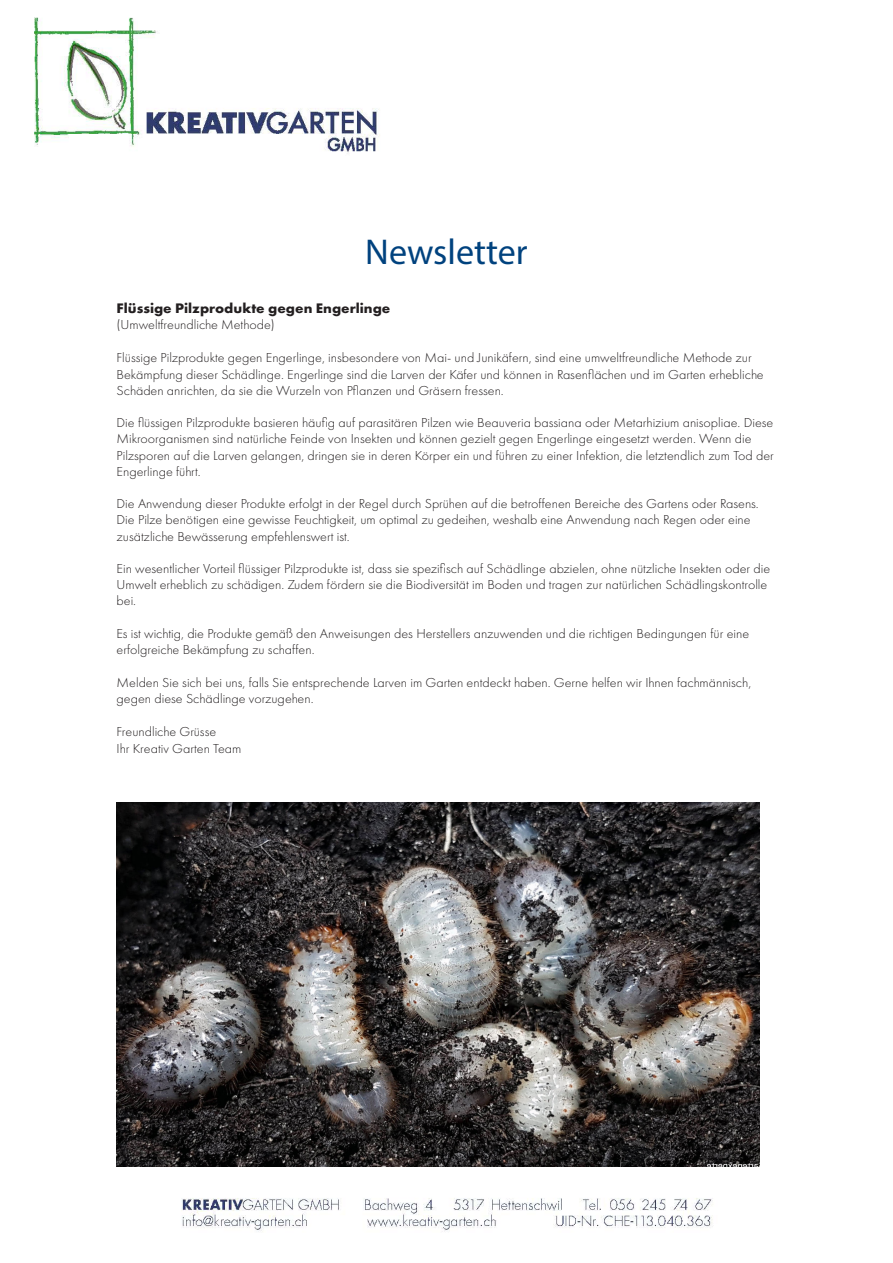
<style>
.page{position:relative;width:893px;height:1263px;background:#fff}
.page>*{position:absolute;margin:0;border:0;box-sizing:border-box;transform-origin:0 0}
.t1{font:36px "Myriad Pro";color:#00427e}
.t2{font:700 14.4px "Futura PT";color:#231f20;scale:1.05 1}
.t3{font:300 13.5px/16.2px "Futura PT";color:#231f20;scale:1.05 1}
</style>
<div class="page">
<img style="left:34px;top:18px;width:726px;height:1214px">
<img style="left:117px;top:802px;width:642px;height:365px">
<p class="t1" style="left:365px;top:230px;width:164px">Newsletter</p>
<p class="t2" style="left:117px;top:299px;width:262px">Flüssige Pilzprodukte gegen Engerlinge</p>
<p class="t3" style="left:117px;top:317px;width:152px">(Umweltfreundliche Methode)</p>
<p class="t3" style="left:117px;top:350px;width:618px">Flüssige Pilzprodukte gegen Engerlinge, insbesondere von Mai- und Junikäfern, sind eine umweltfreundliche Methode zur<br>Bekämpfung dieser Schädlinge. Engerlinge sind die Larven der Käfer und können in Rasenflächen und im Garten erhebliche<br>Schäden anrichten, da sie die Wurzeln von Pflanzen und Gräsern fressen.</p>
<p class="t3" style="left:117px;top:415px;width:627px">Die flüssigen Pilzprodukte basieren häufig auf parasitären Pilzen wie Beauveria bassiana oder Metarhizium anisopliae. Diese Mikroorganismen sind natürliche Feinde von Insekten und können gezielt gegen Engerlinge eingesetzt werden. Wenn die Pilzsporen auf die Larven gelangen, dringen sie in deren Körper ein und führen zu einer Infektion, die letztendlich zum Tod der Engerlinge führt.</p>
<p class="t3" style="left:117px;top:496px;width:613px">Die Anwendung dieser Produkte erfolgt in der Regel durch Sprühen auf die betroffenen Bereiche des Gartens oder Rasens.<br>Die Pilze benötigen eine gewisse Feuchtigkeit, um optimal zu gedeihen, weshalb eine Anwendung nach Regen oder eine zusätzliche Bewässerung empfehlenswert ist.</p>
<p class="t3" style="left:117px;top:561px;width:624px">Ein wesentlicher Vorteil flüssiger Pilzprodukte ist, dass sie spezifisch auf Schädlinge abzielen, ohne nützliche Insekten oder die<br>Umwelt erheblich zu schädigen. Zudem fördern sie die Biodiversität im Boden und tragen zur natürlichen Schädlingskontrolle bei.</p>
<p class="t3" style="left:117px;top:625px;width:604px">Es ist wichtig, die Produkte gemäß den Anweisungen des Herstellers anzuwenden und die richtigen Bedingungen für eine erfolgreiche Bekämpfung zu schaffen.</p>
<p class="t3" style="left:117px;top:674px;width:606px">Melden Sie sich bei uns, falls Sie entsprechende Larven im Garten entdeckt haben. Gerne helfen wir Ihnen fachmännisch, gegen diese Schädlinge vorzugehen.</p>
<p class="t3" style="left:117px;top:724px;width:96px">Freundliche Grüsse</p>
<p class="t3" style="left:117px;top:741px;width:120px">Ihr Kreativ Garten Team</p>
</div>
